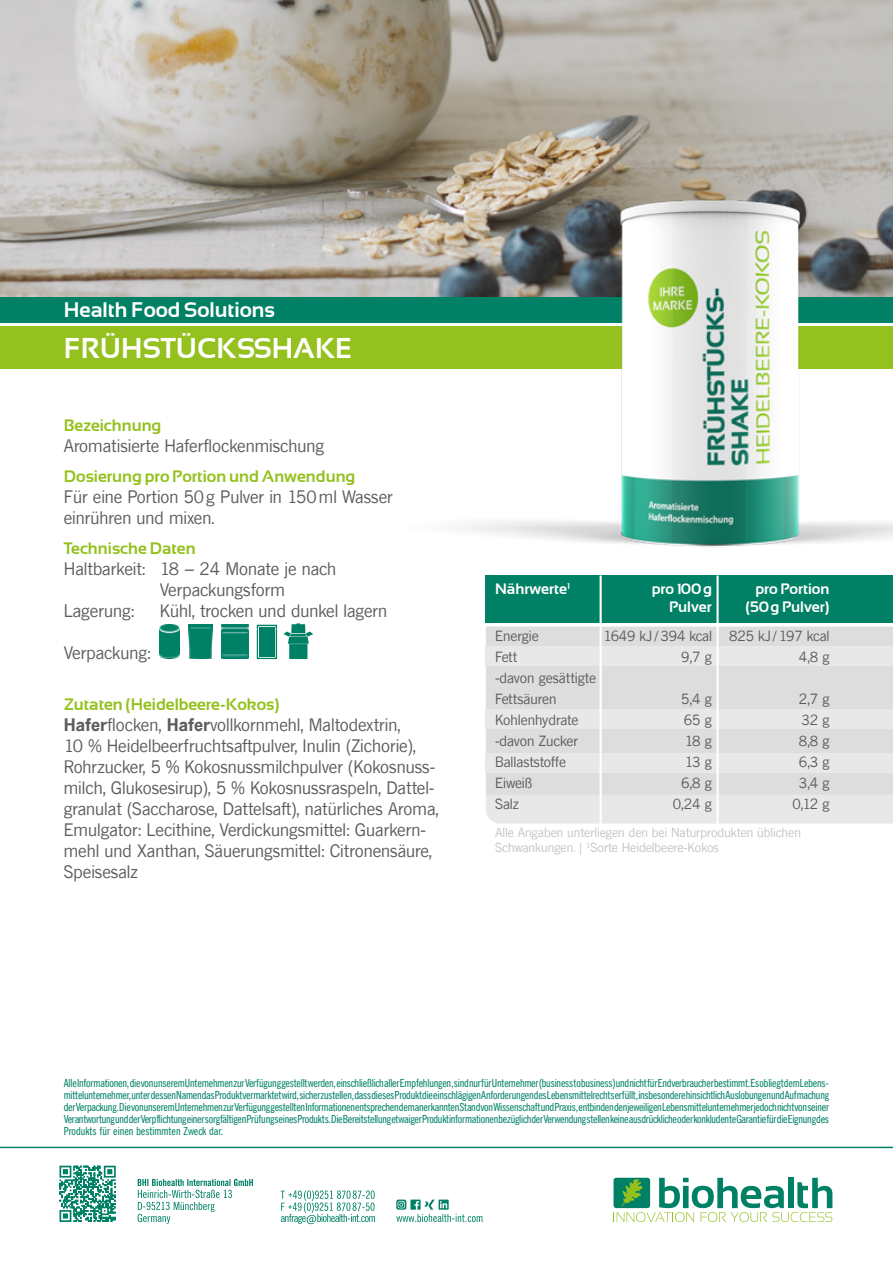
<style>
.page{position:relative;width:893px;height:1263px;background:#fff}
.page>*{position:absolute;margin:0;border:0;box-sizing:border-box;transform-origin:0 0}
.t1{font:700 28.5px "Sansation";color:#fff}
.t2{font:700 21px "Sansation";color:#fff}
.t3{font:16.5px/21px "News Gothic SB";color:#5c5c5b}
.t4{font:700 16.5px "Sansation";color:#95c11f}
.t5{font:700 15px "Sansation";color:#fff}
.t6{font:13.5px/21px "News Gothic SB";color:#5c5c5b}
.t7{font:12px/14.4px "News Gothic SB";color:#c4c4c4}
.t8{font:10.5px/12px "News Gothic SB Con";color:#008165;text-align:justify}
.s1{font-weight:700}
</style>
<div class="page">
<img style="left:0;top:0;width:893px;height:298px">
<div style="left:0;top:298px;width:893px;height:25px;background:#008165"></div>
<div style="left:0;top:326px;width:893px;height:43px;background:#95c11f"></div>
<img style="left:327px;top:188px;width:566px;height:359px">
<hr style="left:0;top:1147px;width:893px;height:1px;background:#008165">
<svg style="left:60px;top:1166px;width:56px;height:56px"></svg>
<svg style="left:613px;top:1178px;width:219px;height:44px"></svg>
<svg style="left:396px;top:1199px;width:86px;height:23px"></svg>
<svg style="left:138px;top:1179px;width:115px;height:45px"></svg>
<svg style="left:281px;top:1190px;width:94px;height:34px"></svg>
<div style="left:486px;top:626px;width:407px;height:169px;background:#ddd"></div>
<div style="left:486px;top:647px;width:407px;height:19px;background:#e8e8e8"></div>
<div style="left:486px;top:710px;width:407px;height:19px;background:#e8e8e8"></div>
<div style="left:486px;top:753px;width:407px;height:19px;background:#e8e8e8"></div>
<div style="left:486px;top:795px;width:407px;height:28px;background:#e8e8e8"></div>
<div style="left:486px;top:575px;width:407px;height:47px;background:#008165"></div>
<hr style="left:716px;top:575px;width:3px;height:248px;background:#fff">
<hr style="left:600px;top:575px;width:2px;height:248px;background:#fff">
<img style="left:160px;top:624px;width:19px;height:35px">
<img style="left:221px;top:625px;width:27px;height:34px">
<img style="left:188px;top:625px;width:25px;height:34px">
<svg style="left:283px;top:623px;width:30px;height:36px"></svg>
<svg style="left:257px;top:625px;width:20px;height:34px"></svg>
<h2 class="t2" style="left:64px;top:298px;width:213px">Health Food Solutions</h2>
<h1 class="t1" style="left:64px;top:332px;width:290px">FRÜHSTÜCKSSHAKE</h1>
<h3 class="t4" style="left:64px;top:416px;width:99px">Bezeichnung</h3>
<h3 class="t3" style="left:64px;top:435px;width:262px">Aromatisierte Haferflockenmischung</h3>
<h3 class="t4" style="left:64px;top:467px;width:293px">Dosierung pro Portion und Anwendung</h3>
<h3 class="t3" style="left:64px;top:486px;width:331px">Für eine Portion 50g Pulver in 150ml Wasser einrühren und mixen.</h3>
<h3 class="t4" style="left:64px;top:539px;width:133px">Technische Daten</h3>
<h3 class="t3" style="left:64px;top:558px;width:274px">Haltbarkeit: 18 – 24 Monate je nach</h3>
<h3 class="t3" style="left:160px;top:579px;width:127px">Verpackungsform</h3>
<h3 class="t3" style="left:64px;top:600px;width:72px">Lagerung:</h3>
<h3 class="t3" style="left:160px;top:600px;width:229px">Kühl, trocken und dunkel lagern</h3>
<h3 class="t3" style="left:64px;top:642px;width:88px">Verpackung:</h3>
<h3 class="t4" style="left:64px;top:695px;width:217px">Zutaten (Heidelbeere-Kokos)</h3>
<p class="t3" style="left:64px;top:714px;width:376px"><span class="s1">Hafer</span>flocken, <span class="s1">Hafer</span>vollkornmehl, Maltodextrin,<br>10 % Heidelbeerfruchtsaftpulver, Inulin (Zichorie), Rohrzucker, 5 % Kokosnussmilchpulver (Kokosnuss&shy;milch, Glukosesirup), 5 % Kokosnussraspeln, Dattel&shy;granulat (Saccharose, Dattelsaft), natürliches Aroma, Emulgator: Lecithine, Verdickungsmittel: Guarkern&shy;mehl und Xanthan, Säuerungsmittel: Citronensäure, Speisesalz</p>
<h3 class="t5" style="left:495px;top:581px;width:76px">Nährwerte<sup>1</sup></h3>
<h3 class="t5" style="left:652px;top:581px;width:62px">pro 100g</h3>
<h3 class="t5" style="left:755px;top:581px;width:76px">pro Portion</h3>
<h3 class="t5" style="left:669px;top:599px;width:44px">Pulver</h3>
<h3 class="t5" style="left:745px;top:599px;width:86px">(50g Pulver)</h3>
<p class="t6" style="left:495px;top:625px;width:45px">Energie</p>
<p class="t6" style="left:603px;top:625px;width:110px">1649 kJ/394 kcal</p>
<p class="t6" style="left:729px;top:625px;width:102px">825 kJ/197 kcal</p>
<p class="t6" style="left:495px;top:646px;width:24px">Fett</p>
<p class="t6" style="left:681px;top:646px;width:32px">9,7 g</p>
<p class="t6" style="left:799px;top:646px;width:32px">4,8 g</p>
<p class="t6" style="left:495px;top:667px;width:102px">-davon gesättigte<br>Fettsäuren</p>
<p class="t6" style="left:681px;top:688px;width:32px">5,4 g</p>
<p class="t6" style="left:799px;top:688px;width:32px">2,7 g</p>
<p class="t6" style="left:495px;top:709px;width:85px">Kohlenhydrate</p>
<p class="t6" style="left:684px;top:709px;width:30px">65 g</p>
<p class="t6" style="left:801px;top:709px;width:30px">32 g</p>
<p class="t6" style="left:495px;top:730px;width:85px">-davon Zucker</p>
<p class="t6" style="left:685px;top:730px;width:29px">18 g</p>
<p class="t6" style="left:799px;top:730px;width:32px">8,8 g</p>
<p class="t6" style="left:495px;top:751px;width:73px">Ballaststoffe</p>
<p class="t6" style="left:685px;top:751px;width:29px">13 g</p>
<p class="t6" style="left:799px;top:751px;width:32px">6,3 g</p>
<p class="t6" style="left:495px;top:772px;width:39px">Eiweiß</p>
<p class="t6" style="left:681px;top:772px;width:32px">6,8 g</p>
<p class="t6" style="left:799px;top:772px;width:32px">3,4 g</p>
<p class="t6" style="left:495px;top:793px;width:26px">Salz</p>
<p class="t6" style="left:673px;top:793px;width:40px">0,24 g</p>
<p class="t6" style="left:792px;top:793px;width:39px">0,12 g</p>
<p class="t7" style="left:495px;top:825px;width:307px">Alle Angaben unterliegen den bei Naturprodukten üblichen<br>Schwankungen. | <sup>1</sup>Sorte Heidelbeere-Kokos</p>
<p class="t8" style="left:64px;top:1076px;width:767px">Alle Informationen, die von unserem Unternehmen zur Verfügung gestellt werden, einschließlich aller Empfehlungen, sind nur für Unternehmer (business to business) und nicht für Endverbraucher bestimmt. Es obliegt dem Lebens&shy;mittelunternehmer, unter dessen Namen das Produkt vermarktet wird, sicherzustellen, dass dieses Produkt die einschlägigen Anforderungen des Lebensmittelrechts erfüllt, insbesondere hinsichtlich Auslobungen und Aufmachung der Verpackung. Die von unserem Unternehmen zur Verfügung gestellten Informationen entsprechen dem anerkannten Stand von Wissenschaft und Praxis, entbinden den jeweiligen Lebensmittelunternehmer jedoch nicht von seiner Verantwortung und der Verpflichtung einer sorgfältigen Prüfung seines Produkts. Die Bereitstellung etwaiger Produktinformationen bezüglich der Verwendung stellen keine ausdrückliche oder konkludente Garantie für die Eignung des Produkts für einen bestimmten Zweck dar.</p>
</div>
